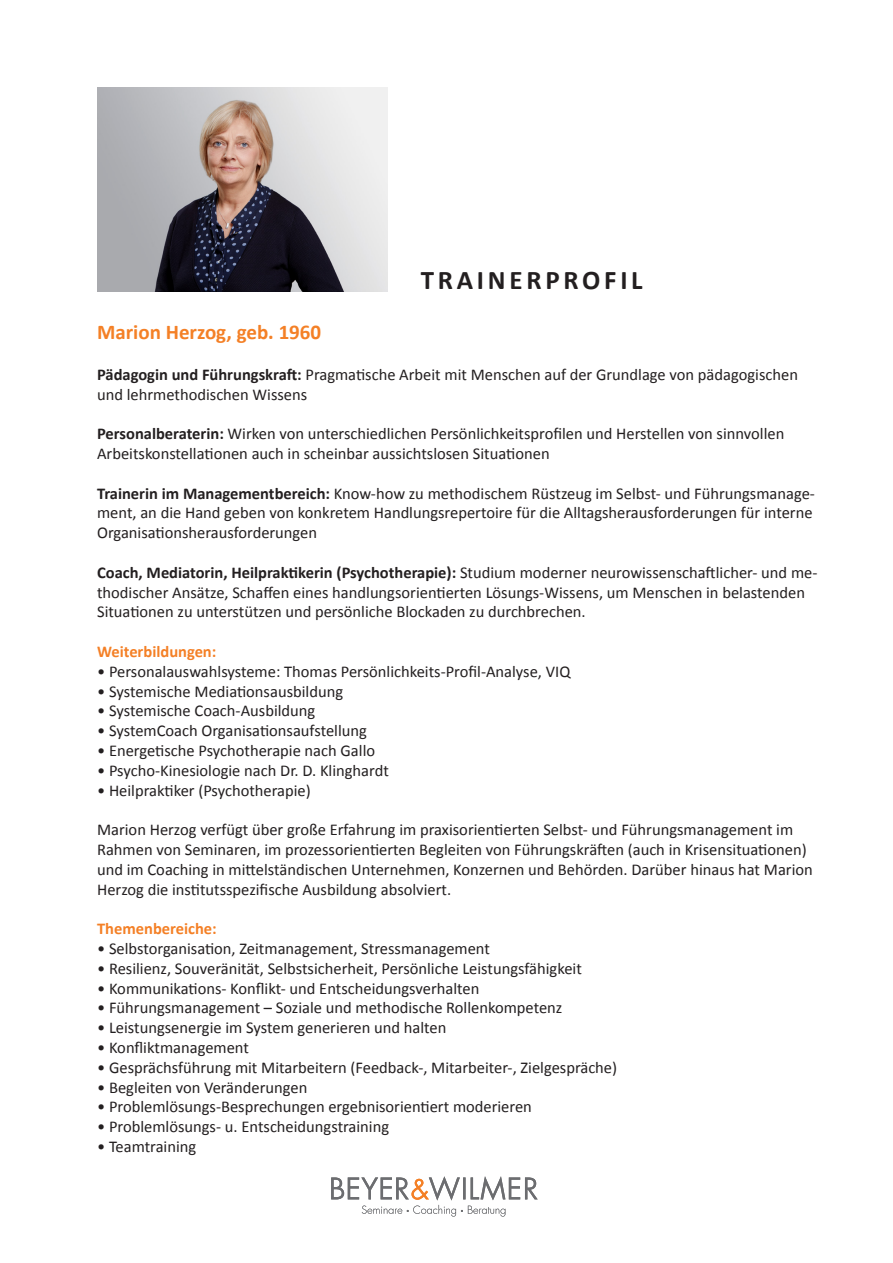
<style>
.page{position:relative;width:893px;height:1263px;background:#fff}
.page>*{position:absolute;margin:0;border:0;box-sizing:border-box;transform-origin:0 0}
.t1{font:700 27px "Calibri";letter-spacing:.14em;color:#231f20}
.t2{font:700 21px "Calibri";color:#f48026}
.t3{font:16.5px/19.8px "Calibri";color:#231f20}
.t4{font:700 16.5px "Calibri";color:#f48026}
.s1{font-weight:700}
</style>
<div class="page">
<svg style="left:331px;top:1176px;width:207px;height:40px"></svg>
<img style="left:97px;top:88px;width:291px;height:204px">
<p class="t1" style="left:421px;top:263px;width:223px">TRAINERPROFIL</p>
<p class="t2" style="left:97px;top:319px;width:226px">Marion Herzog, geb. 1960</p>
<p class="t3" style="left:97px;top:364px;width:702px"><span class="s1">Pädagogin und Führungskraft:</span> Pragmatische Arbeit mit Menschen auf der Grundlage von pädagogischen und lehrmethodischen Wissens</p>
<p class="t3" style="left:97px;top:424px;width:689px"><span class="s1">Personalberaterin:</span> Wirken von unterschiedlichen Persönlichkeitsprofilen und Herstellen von sinnvollen<br>Arbeitskonstellationen auch in scheinbar aussichtslosen Situationen</p>
<p class="t3" style="left:97px;top:483px;width:719px"><span class="s1">Trainerin im Managementbereich:</span> Know-how zu methodischem Rüstzeug im Selbst- und Führungsmanage&shy;ment, an die Hand geben von konkretem Handlungsrepertoire für die Alltagsherausforderungen für interne<br>Organisationsherausforderungen</p>
<p class="t3" style="left:97px;top:562px;width:722px"><span class="s1">Coach, Mediatorin, Heilpraktikerin (Psychotherapie):</span> Studium moderner neurowissenschaftlicher- und me&shy;thodischer Ansätze, Schaffen eines handlungsorientierten Lösungs-Wissens, um Menschen in belastenden<br>Situationen zu unterstützen und persönliche Blockaden zu durchbrechen.</p>
<p class="t4" style="left:97px;top:641px;width:121px">Weiterbildungen:</p>
<p class="t3" style="left:97px;top:661px;width:475px">• Personalauswahlsysteme: Thomas Persönlichkeits-Profil-Analyse, VIQ</p>
<p class="t3" style="left:97px;top:681px;width:247px">• Systemische Mediationsausbildung</p>
<p class="t3" style="left:97px;top:701px;width:220px">• Systemische Coach-Ausbildung</p>
<p class="t3" style="left:97px;top:721px;width:271px">• SystemCoach Organisationsaufstellung</p>
<p class="t3" style="left:97px;top:741px;width:280px">• Energetische Psychotherapie nach Gallo</p>
<p class="t3" style="left:97px;top:760px;width:293px">• Psycho-Kinesiologie nach Dr. D. Klinghardt</p>
<p class="t3" style="left:97px;top:780px;width:215px">• Heilpraktiker (Psychotherapie)</p>
<p class="t3" style="left:97px;top:820px;width:717px">Marion Herzog verfügt über große Erfahrung im praxisorientierten Selbst- und Führungsmanagement im Rahmen von Seminaren, im prozessorientierten Begleiten von Führungskräften (auch in Krisensituationen) und im Coaching in mittelständischen Unternehmen, Konzernen und Behörden. Darüber hinaus hat Marion Herzog die institutsspezifische Ausbildung absolviert.</p>
<p class="t4" style="left:97px;top:918px;width:121px">Themenbereiche:</p>
<p class="t3" style="left:97px;top:939px;width:394px">• Selbstorganisation, Zeitmanagement, Stressmanagement</p>
<p class="t3" style="left:97px;top:958px;width:486px">• Resilienz, Souveränität, Selbstsicherheit, Persönliche Leistungsfähigkeit</p>
<p class="t3" style="left:97px;top:978px;width:384px">• Kommunikations- Konflikt- und Entscheidungsverhalten</p>
<p class="t3" style="left:97px;top:998px;width:467px">• Führungsmanagement – Soziale und methodische Rollenkompetenz</p>
<p class="t3" style="left:97px;top:1018px;width:351px">• Leistungsenergie im System generieren und halten</p>
<p class="t3" style="left:97px;top:1038px;width:153px">• Konfliktmanagement</p>
<p class="t3" style="left:97px;top:1057px;width:522px">• Gesprächsführung mit Mitarbeitern (Feedback-, Mitarbeiter-, Zielgespräche)</p>
<p class="t3" style="left:97px;top:1077px;width:212px">• Begleiten von Veränderungen</p>
<p class="t3" style="left:97px;top:1097px;width:436px">• Problemlösungs-Besprechungen ergebnisorientiert moderieren</p>
<p class="t3" style="left:97px;top:1117px;width:294px">• Problemlösungs- u. Entscheidungstraining</p>
<p class="t3" style="left:97px;top:1137px;width:101px">• Teamtraining</p>
</div>
